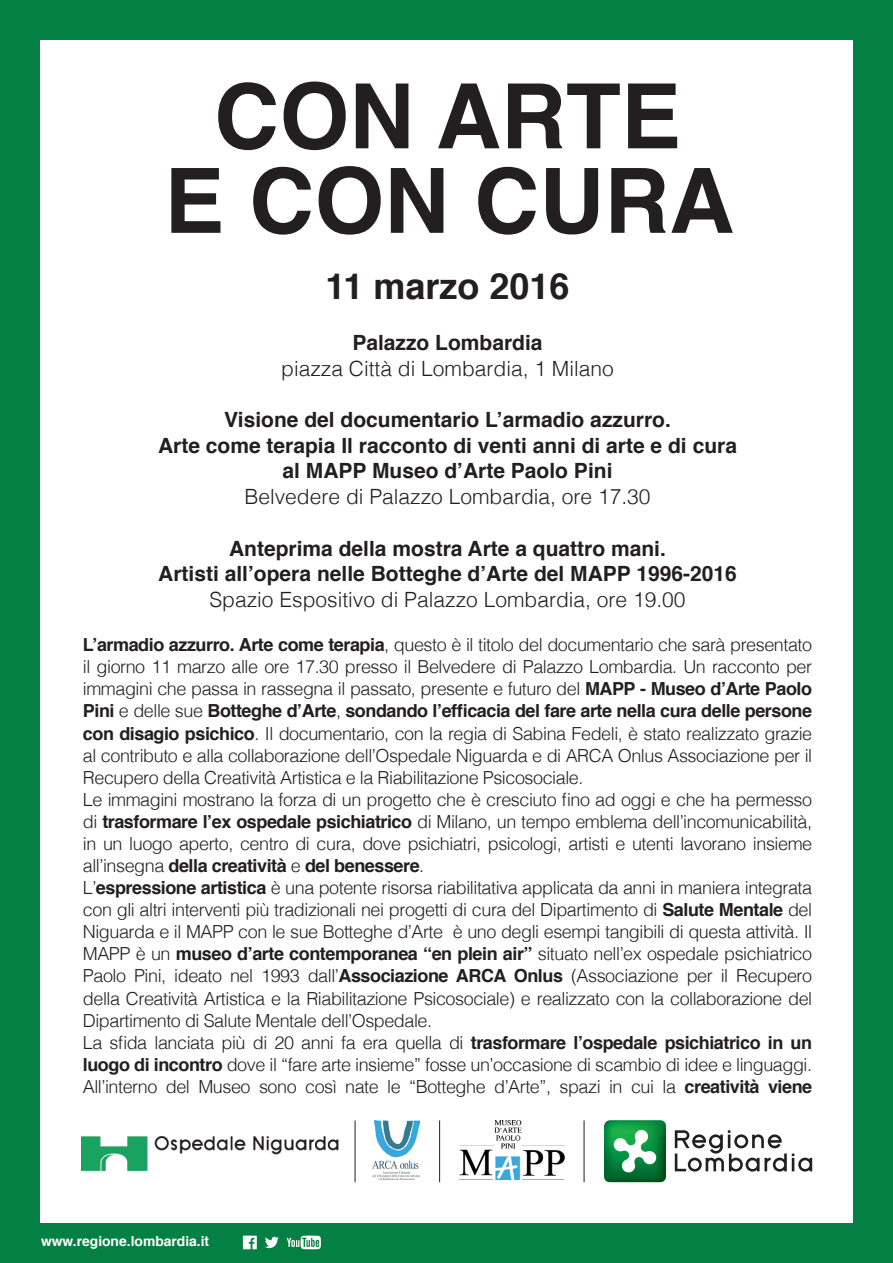
<style>
.page{position:relative;width:893px;height:1263px;background:#048045}
.page>*{position:absolute;margin:0;border:0;box-sizing:border-box;transform-origin:0 0}
.t1{font:700 90px/84.4px "Helvetica";color:#231f20;text-align:center}
.t2{font:700 36px "Helvetica";color:#231f20}
.t3{font:700 21px/25.7px "Helvetica";color:#231f20;text-align:center}
.t4{font:300 21px "Helvetica";color:#231f20}
.t5{font:300 18px/22px "Helvetica";letter-spacing:-.025em;color:#231f20}
.t6{font:700 13.8px "Helvetica";color:#fff}
.s1{font-weight:700}
</style>
<div class="page">
<svg style="left:287px;top:1235px;width:34px;height:14px"></svg>
<svg style="left:243px;top:1235px;width:14px;height:14px"></svg>
<svg style="left:265px;top:1237px;width:14px;height:11px"></svg>
<div style="left:40px;top:40px;width:813px;height:1182px;background:#fff"></div>
<svg style="left:604px;top:1120px;width:62px;height:62px"></svg>
<svg style="left:675px;top:1130px;width:137px;height:41px"></svg>
<img style="left:372px;top:1120px;width:48px;height:59px">
<img style="left:460px;top:1120px;width:104px;height:59px">
<img style="left:81px;top:1120px;width:274px;height:59px">
<hr style="left:355px;top:1120px;width:1px;height:62px;background:#231f20">
<hr style="left:439px;top:1120px;width:1px;height:62px;background:#231f20">
<hr style="left:584px;top:1120px;width:1px;height:62px;background:#231f20">
<h1 class="t1" style="left:164px;top:76px;width:571px">CON ARTE<br>E CON CURA</h1>
<h2 class="t2" style="left:325px;top:257px;width:246px">11 marzo 2016</h2>
<p class="t3" style="left:352px;top:330px;width:192px">Palazzo Lombardia</p>
<p class="t4" style="left:281px;top:350px;width:334px">piazza Città di Lombardia, 1 Milano</p>
<p class="t3" style="left:158px;top:407px;width:580px">Visione del documentario L’armadio azzurro.<br>Arte come terapia Il racconto di venti anni di arte e di cura al MAPP Museo d’Arte Paolo Pini</p>
<p class="t4" style="left:244px;top:479px;width:408px">Belvedere di Palazzo Lombardia, ore 17.30</p>
<p class="t3" style="left:158px;top:536px;width:580px">Anteprima della mostra Arte a quattro mani.<br>Artisti all’opera nelle Botteghe d’Arte del MAPP 1996-2016</p>
<p class="t4" style="left:209px;top:581px;width:478px">Spazio Espositivo di Palazzo Lombardia, ore 19.00</p>
<p class="t5" style="left:83px;top:632px;width:731px"><span class="s1">L’armadio azzurro. Arte come terapia</span>, questo è il titolo del documentario che sarà presentato il giorno 11 marzo alle ore 17.30 presso il Belvedere di Palazzo Lombardia. Un racconto per immagini che passa in rassegna il passato, presente e futuro del <span class="s1">MAPP - Museo d’Arte Paolo Pini</span> e delle sue <span class="s1">Botteghe d’Arte</span>, <span class="s1">sondando l’efficacia del fare arte nella cura delle persone con disagio psichico</span>. Il documentario, con la regia di Sabina Fedeli, è stato realizzato grazie al contributo e alla collaborazione dell’Ospedale Niguarda e di ARCA Onlus Associazione per il Recupero della Creatività Artistica e la Riabilitazione Psicosociale.<br>Le immagini mostrano la forza di un progetto che è cresciuto fino ad oggi e che ha permesso di <span class="s1">trasformare l’ex ospedale psichiatrico</span> di Milano, un tempo emblema dell’incomunicabilità, in un luogo aperto, centro di cura, dove psichiatri, psicologi, artisti e utenti lavorano insieme all’insegna <span class="s1">della creatività</span> e <span class="s1">del benessere</span>.<br>L’<span class="s1">espressione artistica</span> è una potente risorsa riabilitativa applicata da anni in maniera integrata con gli altri interventi più tradizionali nei progetti di cura del Dipartimento di <span class="s1">Salute Mentale</span> del Niguarda e il MAPP con le sue Botteghe d’Arte è uno degli esempi tangibili di questa attività. Il MAPP è un <span class="s1">museo d’arte contemporanea “en plein air”</span> situato nell’ex ospedale psichiatrico Paolo Pini, ideato nel 1993 dall’<span class="s1">Associazione ARCA Onlus</span> (Associazione per il Recupero della Creatività Artistica e la Riabilitazione Psicosociale) e realizzato con la collaborazione del Dipartimento di Salute Mentale dell’Ospedale.<br>La sfida lanciata più di 20 anni fa era quella di <span class="s1">trasformare l’ospedale psichiatrico in un luogo di incontro</span> dove il “fare arte insieme” fosse un’occasione di scambio di idee e linguaggi.<br>All’interno del Museo sono così nate le “Botteghe d’Arte”, spazi in cui la <span class="s1">creatività viene</span></p>
<p class="t6" style="left:41px;top:1230px;width:170px">www.regione.lombardia.it</p>
</div>
